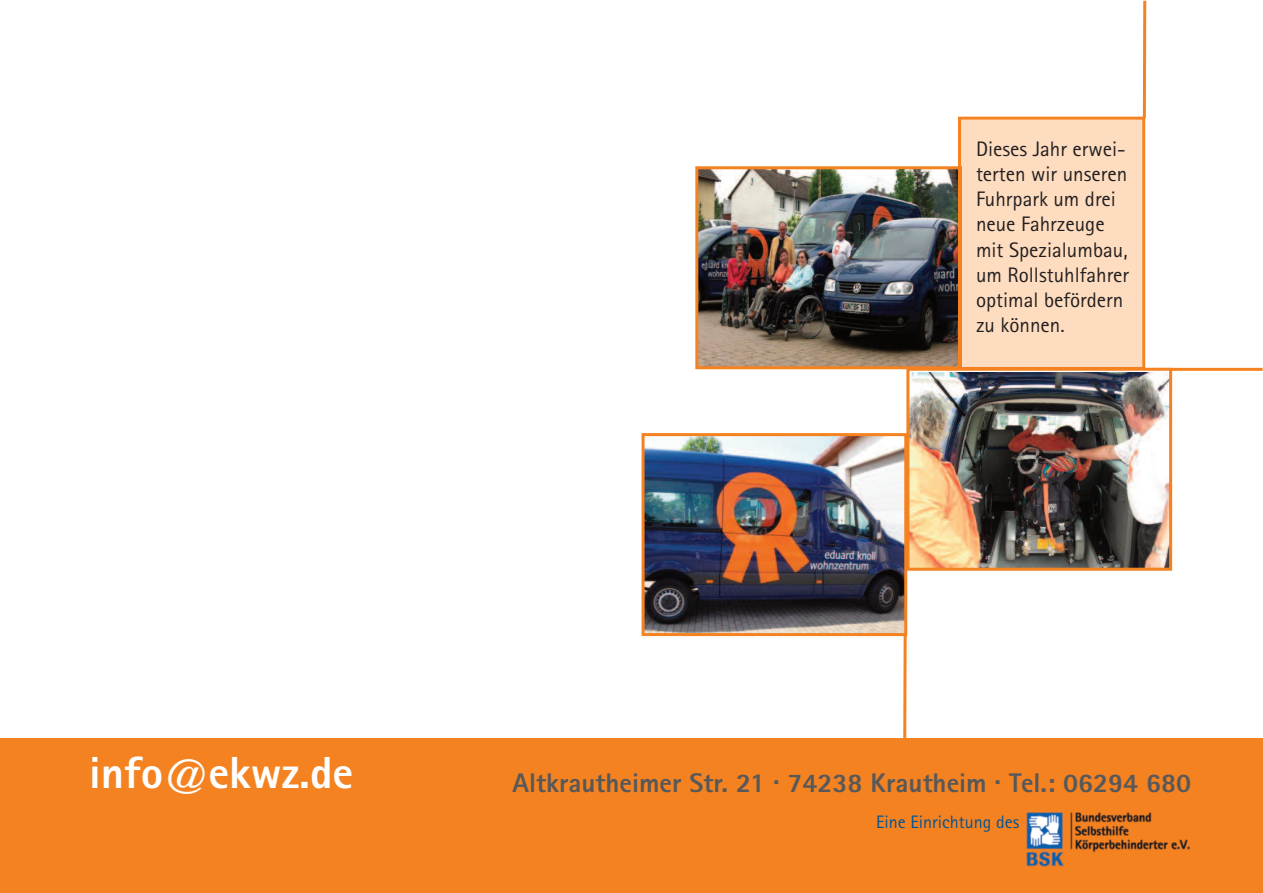
<style>
.page{position:relative;width:1263px;height:893px;background:#fff}
.page>*{position:absolute;margin:0;border:0;box-sizing:border-box;transform-origin:0 0}
.t1{font:800 45px "Agfa Rotis Sans Serif";color:#fff}
.t2{font:800 27px "Agfa Rotis Sans Serif";color:#57585a}
.t3{font:21px/25.2px "Agfa Rotis Sans Serif";color:#231f20}
.t4{font:18px "Agfa Rotis Sans Serif";color:#005495}
</style>
<div class="page">
<div style="left:0;top:738px;width:1263px;height:155px;background:#f58220"></div>
<hr style="left:1143px;top:1px;width:3px;height:117px;background:#f58220">
<svg style="left:902px;top:631px;width:6px;height:107px"></svg>
<hr style="left:1171px;top:368px;width:91px;height:3px;background:#f58220">
<img style="left:699px;top:170px;width:258px;height:195px">
<div style="left:695px;top:166px;width:266px;height:203px;border:3px solid #f58220"></div>
<img style="left:910px;top:372px;width:258px;height:195px">
<div style="left:906px;top:368px;width:266px;height:203px;border:3px solid #f58220"></div>
<img style="left:645px;top:437px;width:258px;height:195px">
<div style="left:641px;top:433px;width:266px;height:203px;border:3px solid #f58220"></div>
<div style="left:962px;top:121px;width:179px;height:245px;background:#fddcbf"></div>
<div style="left:958px;top:117px;width:187px;height:253px;border:3px solid #f58220"></div>
<img style="left:1026px;top:812px;width:164px;height:54px">
<p class="t3" style="left:976px;top:138px;width:155px">Dieses Jahr erwei&shy;terten wir unseren<br>Fuhrpark um drei neue Fahrzeuge mit Spezialumbau, um Rollstuhlfahrer optimal befördern zu können.</p>
<h1 class="t1" style="left:89px;top:757px;width:266px">info@ekwz.de</h1>
<p class="t2" style="left:513px;top:773px;width:680px">Altkrautheimer Str. 21 . 74238 Krautheim . Tel.: 06294 680</p>
<p class="t4" style="left:876px;top:815px;width:145px">Eine Einrichtung des</p>
</div>
